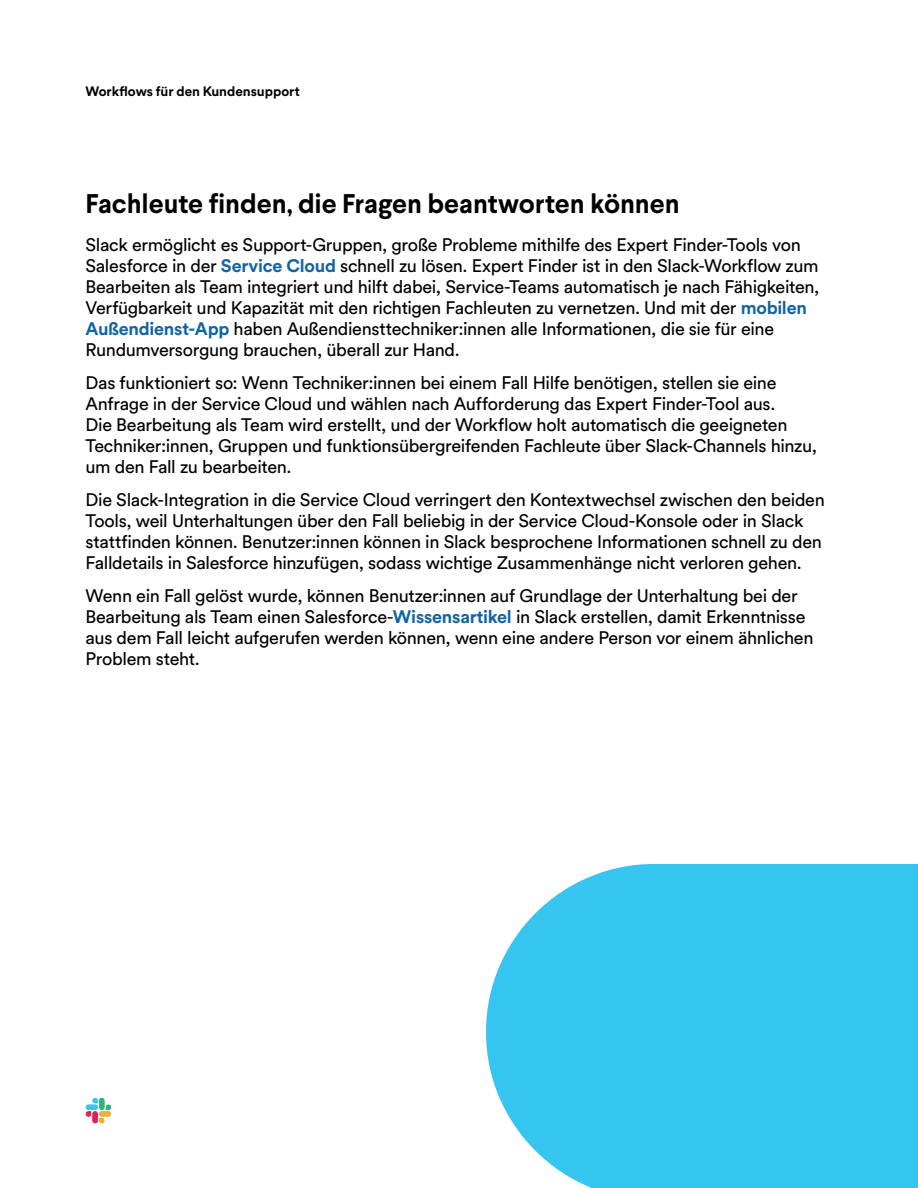
<style>
.page{position:relative;width:918px;height:1188px;background:#fff}
.page>*{position:absolute;margin:0;border:0;box-sizing:border-box;transform-origin:0 0}
.t1{font:700 27px "Larsseit";letter-spacing:-.005em;color:#000}
.Body{font:18px/21px "Slack Circular";letter-spacing:-.02em;color:#000}
.t2{font:700 13.5px "Slack Circular";color:#000}
.s1{font-weight:700;color:#1264a3}
</style>
<div class="page">
<svg style="left:86px;top:1111px;width:5px;height:6px"></svg>
<div style="left:92px;top:1111px;width:6px;height:12px;background:#e01e5a;border-radius:3px"></div>
<svg style="left:92px;top:1098px;width:6px;height:5px"></svg>
<div style="left:86px;top:1105px;width:12px;height:5px;background:#36c5f0;border-radius:3px"></div>
<svg style="left:106px;top:1105px;width:5px;height:5px"></svg>
<div style="left:99px;top:1098px;width:5px;height:12px;background:#2eb67d;border-radius:3px"></div>
<svg style="left:99px;top:1118px;width:5px;height:5px"></svg>
<div style="left:99px;top:1111px;width:12px;height:6px;background:#ecb22e;border-radius:3px"></div>
<svg style="left:486px;top:864px;width:432px;height:324px;background:#45c9f1"></svg>
<p class="t2" style="left:85px;top:82px;width:216px">Workflows für den Kundensupport</p>
<h2 class="t1" style="left:86px;top:186px;width:596px">Fachleute finden, die Fragen beantworten können</h2>
<p class="Body" style="left:86px;top:233px;width:736px">Slack ermöglicht es Support-Gruppen, große Probleme mithilfe des Expert Finder-Tools von Salesforce in der <span class="s1">Service Cloud</span> schnell zu lösen. Expert Finder ist in den Slack-Workflow zum Bearbeiten als Team integriert und hilft dabei, Service-Teams automatisch je nach Fähigkeiten, Verfügbarkeit und Kapazität mit den richtigen Fachleuten zu vernetzen. Und mit der <span class="s1">mobilen Außendienst-App</span> haben Außendiensttechniker:innen alle Informationen, die sie für eine Rundumversorgung brauchen, überall zur Hand.</p>
<p class="Body" style="left:86px;top:371px;width:733px">Das funktioniert so: Wenn Techniker:innen bei einem Fall Hilfe benötigen, stellen sie eine Anfrage in der Service Cloud und wählen nach Aufforderung das Expert Finder-Tool aus.<br>Die Bearbeitung als Team wird erstellt, und der Workflow holt automatisch die geeigneten Techniker:innen, Gruppen und funktionsübergreifenden Fachleute über Slack-Channels hinzu, um den Fall zu bearbeiten.</p>
<p class="Body" style="left:86px;top:488px;width:741px">Die Slack-Integration in die Service Cloud verringert den Kontextwechsel zwischen den beiden Tools, weil Unterhaltungen über den Fall beliebig in der Service Cloud-Konsole oder in Slack stattfinden können. Benutzer:innen können in Slack besprochene Informationen schnell zu den Falldetails in Salesforce hinzufügen, sodass wichtige Zusammenhänge nicht verloren gehen.</p>
<p class="Body" style="left:86px;top:584px;width:730px">Wenn ein Fall gelöst wurde, können Benutzer:innen auf Grundlage der Unterhaltung bei der Bearbeitung als Team einen Salesforce-<span class="s1">Wissensartikel</span> in Slack erstellen, damit Erkenntnisse aus dem Fall leicht aufgerufen werden können, wenn eine andere Person vor einem ähnlichen Problem steht.</p>
</div>
